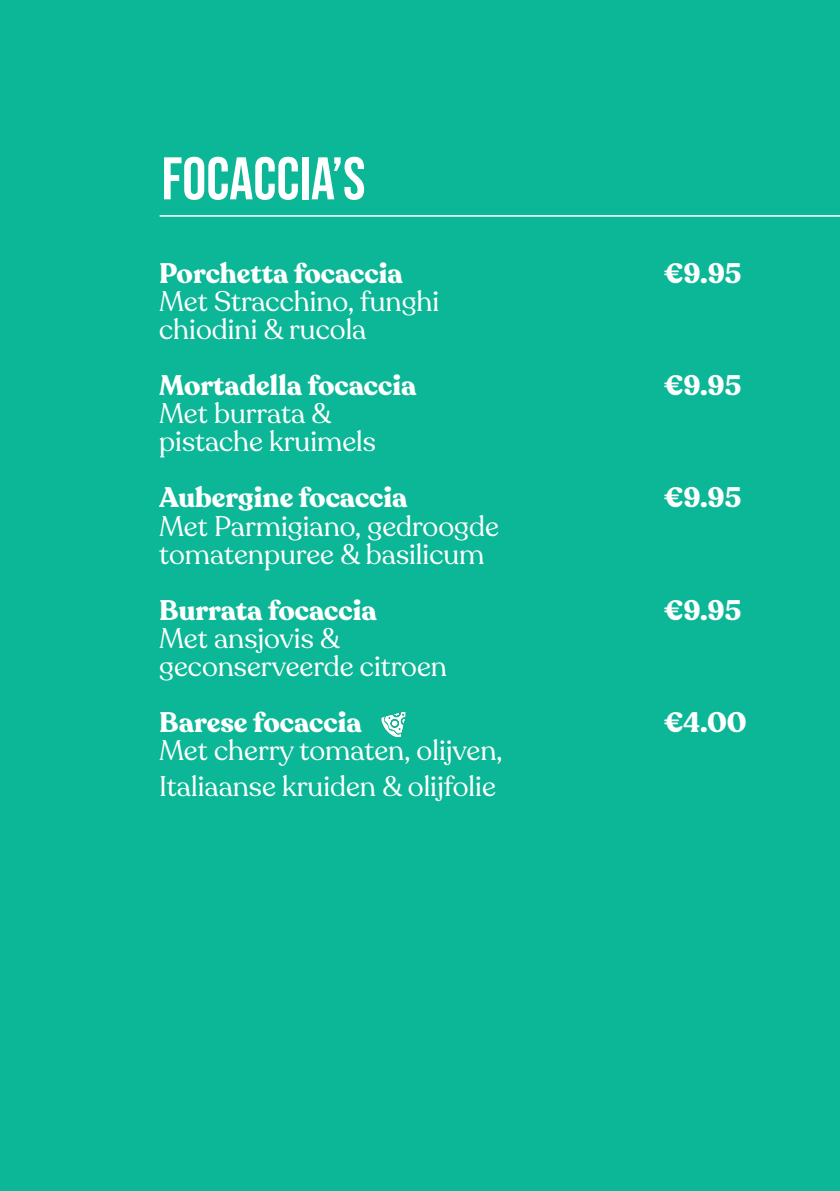
<style>
.page{position:relative;width:840px;height:1191px;background:#fff}
.page>*{position:absolute;margin:0;border:0;box-sizing:border-box;transform-origin:0 0}
.t1{font:60px "Bebas Neue";color:#fff}
.t2{font:28px/28px "Recoleta";color:#fff}
.t3{font:700 28px "Recoleta";color:#fff}
</style>
<div class="page">
<div style="left:0;top:0;width:839px;height:1191px;background:#0bb796"></div>
<hr style="left:159px;top:215px;width:680px;height:2px;background:#fff">
<img style="left:381px;top:712px;width:24px;height:25px">
<h1 class="t1" style="left:161px;top:145px;width:205px">FOCACCIA’S</h1>
<p class="t3" style="left:159px;top:256px;width:245px">Porchetta focaccia</p>
<p class="t3" style="left:663px;top:256px;width:79px">€9.95</p>
<p class="t2" style="left:159px;top:288px;width:281px">Met Stracchino, funghi chiodini &amp; rucola</p>
<p class="t3" style="left:159px;top:368px;width:259px">Mortadella focaccia</p>
<p class="t3" style="left:663px;top:368px;width:79px">€9.95</p>
<p class="t2" style="left:159px;top:400px;width:218px">Met burrata &amp; pistache kruimels</p>
<p class="t3" style="left:159px;top:480px;width:250px">Aubergine focaccia</p>
<p class="t3" style="left:663px;top:480px;width:79px">€9.95</p>
<p class="t2" style="left:159px;top:512px;width:341px">Met Parmigiano, gedroogde tomatenpuree &amp; basilicum</p>
<p class="t3" style="left:159px;top:592px;width:219px">Burrata focaccia</p>
<p class="t3" style="left:663px;top:592px;width:79px">€9.95</p>
<p class="t2" style="left:159px;top:624px;width:289px">Met ansjovis &amp; geconserveerde citroen</p>
<p class="t3" style="left:159px;top:704px;width:204px">Barese focaccia</p>
<p class="t3" style="left:663px;top:704px;width:85px">€4.00</p>
<p class="t2" style="left:159px;top:732px;width:344px;line-height:36px">Met cherry tomaten, olijven,<br>Italiaanse kruiden &amp; olijfolie</p>
</div>
